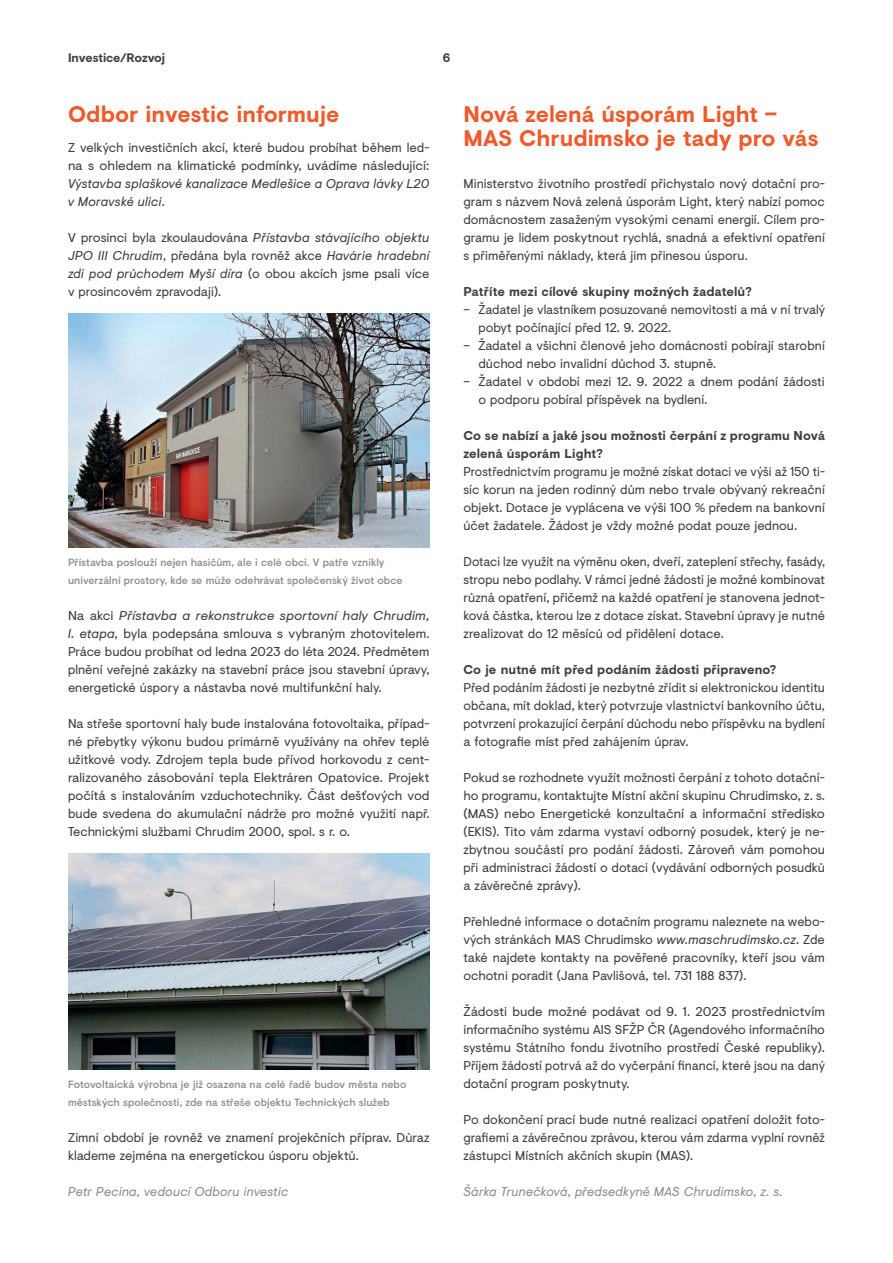
<style>
.page{position:relative;width:893px;height:1263px;background:#fff}
.page>*{position:absolute;margin:0;border:0;box-sizing:border-box;transform-origin:0 0}
.t1{font:700 22.5px/24px "Visuelt";color:#f15929}
.t2{font:12.75px/18px "Visuelt";color:#3e3e3f;text-align:justify}
.t3{font:12.75px/18px "Visuelt";color:#3e3e3f;text-align:justify;scale:1.05 1}
.t4{font:12.75px/18px "Visuelt";color:#3e3e3f;text-align:justify;scale:.96 1}
.t5{font:700 12.75px/18px "Visuelt";letter-spacing:.005em;color:#3e3e3f}
.t6{font:italic 12.75px "Visuelt";letter-spacing:.005em;color:#8b8d90}
.t7{font:italic 12.75px/18px "Visuelt";letter-spacing:.01em;color:#3e3e3f}
.t8{font:700 12.3px "Visuelt";letter-spacing:-.01em;color:#3e3e3f}
.t9{font:500 10.5px/18px "Visuelt";color:#8b8d90}
.s1{font-style:normal}
.s2{font-style:italic}
</style>
<div class="page">
<img style="left:68px;top:314px;width:361px;height:234px">
<img style="left:68px;top:854px;width:361px;height:216px">
<p class="t8" style="left:68px;top:49px;width:99px">Investice/Rozvoj</p>
<p class="t8" style="left:443px;top:49px;width:9px">6</p>
<h1 class="t1" style="left:68px;top:102px;width:273px">Odbor investic informuje</h1>
<p class="t2" style="left:68px;top:138px;width:363px">Z velkých investičních akcí, které budou probíhat během led&shy;na s ohledem na klimatické podmínky, uvádíme následující:</p>
<p class="t7" style="left:68px;top:174px;width:363px">Výstavba splaškové kanalizace Medlešice a Oprava lávky L20 v Moravské ulici<span class="s1">.</span></p>
<p class="t2" style="left:68px;top:228px;width:363px">V prosinci byla zkoulaudována <span class="s2">Přístavba stávajícího objektu JPO III Chrudim</span>, předána byla rovněž akce <span class="s2">Havárie hradební zdi pod průchodem Myší díra</span> (o obou akcích jsme psali více v prosincovém zpravodaji).</p>
<p class="t9" style="left:68px;top:553px;width:336px">Přístavba poslouží nejen hasičům, ale i celé obci. V patře vznikly univerzální prostory, kde se může odehrávat společenský život obce</p>
<p class="t3" style="left:68px;top:606px;width:346px">Na akci <span class="s2">Přístavba a rekonstrukce sportovní haly Chrudim, I. etapa,</span> byla podepsána smlouva s vybraným zhotovitelem.<br>Práce budou probíhat od ledna 2023 do léta 2024. Předmětem plnění veřejné zakázky na stavební práce jsou stavební úpravy, energetické úspory a nástavba nové multifunkční haly.</p>
<p class="t2" style="left:68px;top:714px;width:363px">Na střeše sportovní haly bude instalována fotovoltaika, případ&shy;né přebytky výkonu budou primárně využívány na ohřev teplé užitkové vody. Zdrojem tepla bude přívod horkovodu z cent&shy;ralizovaného zásobování tepla Elektráren Opatovice. Projekt počítá s instalováním vzduchotechniky. Část dešťových vod bude svedena do akumulační nádrže pro možné využití např.<br>Technickými službami Chrudim 2000, spol. s r. o.</p>
<p class="t9" style="left:68px;top:1075px;width:340px">Fotovoltaická výrobna je již osazena na celé řadě budov města nebo městských společností, zde na střeše objektu Technických služeb</p>
<p class="t2" style="left:68px;top:1128px;width:363px">Zimní období je rovněž ve znamení projekčních příprav. Důraz klademe zejména na energetickou úsporu objektů.</p>
<p class="t6" style="left:68px;top:1182px;width:222px">Petr Pecina, vedoucí Odboru investic</p>
<h1 class="t1" style="left:463px;top:102px;width:356px">Nová zelená úsporám Light –<br>MAS Chrudimsko je tady pro vás</h1>
<p class="t2" style="left:463px;top:174px;width:363px">Ministerstvo životního prostředí přichystalo nový dotační pro&shy;gram s názvem Nová zelená úsporám Light, který nabízí pomoc domácnostem zasaženým vysokými cenami energií. Cílem pro&shy;gramu je lidem poskytnout rychlá, snadná a efektivní opatření s přiměřenými náklady, která jim přinesou úsporu.</p>
<p class="t5" style="left:463px;top:282px;width:290px">Patříte mezi cílové skupiny možných žadatelů?</p>
<p class="t2" style="left:478px;top:300px;width:348px;text-indent:-15px">– Žadatel je vlastníkem posuzované nemovitosti a má v ní trvalý pobyt počínající před 12. 9. 2022.</p>
<p class="t2" style="left:478px;top:336px;width:348px;text-indent:-15px">– Žadatel a všichni členové jeho domácnosti pobírají starobní důchod nebo invalidní důchod 3. stupně.</p>
<p class="t2" style="left:478px;top:372px;width:348px;text-indent:-15px">– Žadatel v období mezi 12. 9. 2022 a dnem podání žádosti o podporu pobíral příspěvek na bydlení.</p>
<p class="t5" style="left:463px;top:426px;width:363px">Co se nabízí a jaké jsou možnosti čerpání z programu Nová zelená úsporám Light?</p>
<p class="t4" style="left:463px;top:462px;width:378px">Prostřednictvím programu je možné získat dotaci ve výši až 150 ti&shy;síc korun na jeden rodinný dům nebo trvale obývaný rekreační objekt. Dotace je vyplácena ve výši 100 % předem na bankovní účet žadatele. Žádost je vždy možné podat pouze jednou.</p>
<p class="t2" style="left:463px;top:552px;width:363px">Dotaci lze využít na výměnu oken, dveří, zateplení střechy, fasády, stropu nebo podlahy. V rámci jedné žádosti je možné kombinovat různá opatření, přičemž na každé opatření je stanovena jednot&shy;ková částka, kterou lze z dotace získat. Stavební úpravy je nutné zrealizovat do 12 měsíců od přidělení dotace.</p>
<p class="t5" style="left:463px;top:660px;width:314px">Co je nutné mít před podáním žádosti připraveno?</p>
<p class="t2" style="left:463px;top:678px;width:363px">Před podáním žádosti je nezbytné zřídit si elektronickou identitu občana, mít doklad, který potvrzuje vlastnictví bankovního účtu, potvrzení prokazující čerpání důchodu nebo příspěvku na bydlení a fotografie míst před zahájením úprav.</p>
<p class="t2" style="left:463px;top:768px;width:363px">Pokud se rozhodnete využít možnosti čerpání z tohoto dotační&shy;ho programu, kontaktujte Místní akční skupinu Chrudimsko, z. s. (MAS) nebo Energetické konzultační a informační středisko (EKIS). Tito vám zdarma vystaví odborný posudek, který je ne&shy;zbytnou součástí pro podání žádosti. Zároveň vám pomohou při administraci žádostí o dotaci (vydávání odborných posudků a závěrečné zprávy).</p>
<p class="t2" style="left:463px;top:912px;width:363px">Přehledné informace o dotačním programu naleznete na webo&shy;vých stránkách MAS Chrudimsko <span class="s2">www.maschrudimsko.cz</span>. Zde také najdete kontakty na pověřené pracovníky, kteří jsou vám ochotni poradit (Jana Pavlišová, tel. 731 188 837).</p>
<p class="t2" style="left:463px;top:1002px;width:363px">Žádosti bude možné podávat od 9. 1. 2023 prostřednictvím informačního systému AIS SFŽP ČR (Agendového informačního systému Státního fondu životního prostředí České republiky).<br>Příjem žádostí potrvá až do vyčerpání financí, které jsou na daný dotační program poskytnuty.</p>
<p class="t2" style="left:463px;top:1110px;width:363px">Po dokončení prací bude nutné realizaci opatření doložit foto&shy;grafiemi a závěrečnou zprávou, kterou vám zdarma vyplní rovněž zástupci Místních akčních skupin (MAS).</p>
<p class="t6" style="left:463px;top:1182px;width:320px">Šárka Trunečková, předsedkyně MAS Chrudimsko, z. s.</p>
</div>
